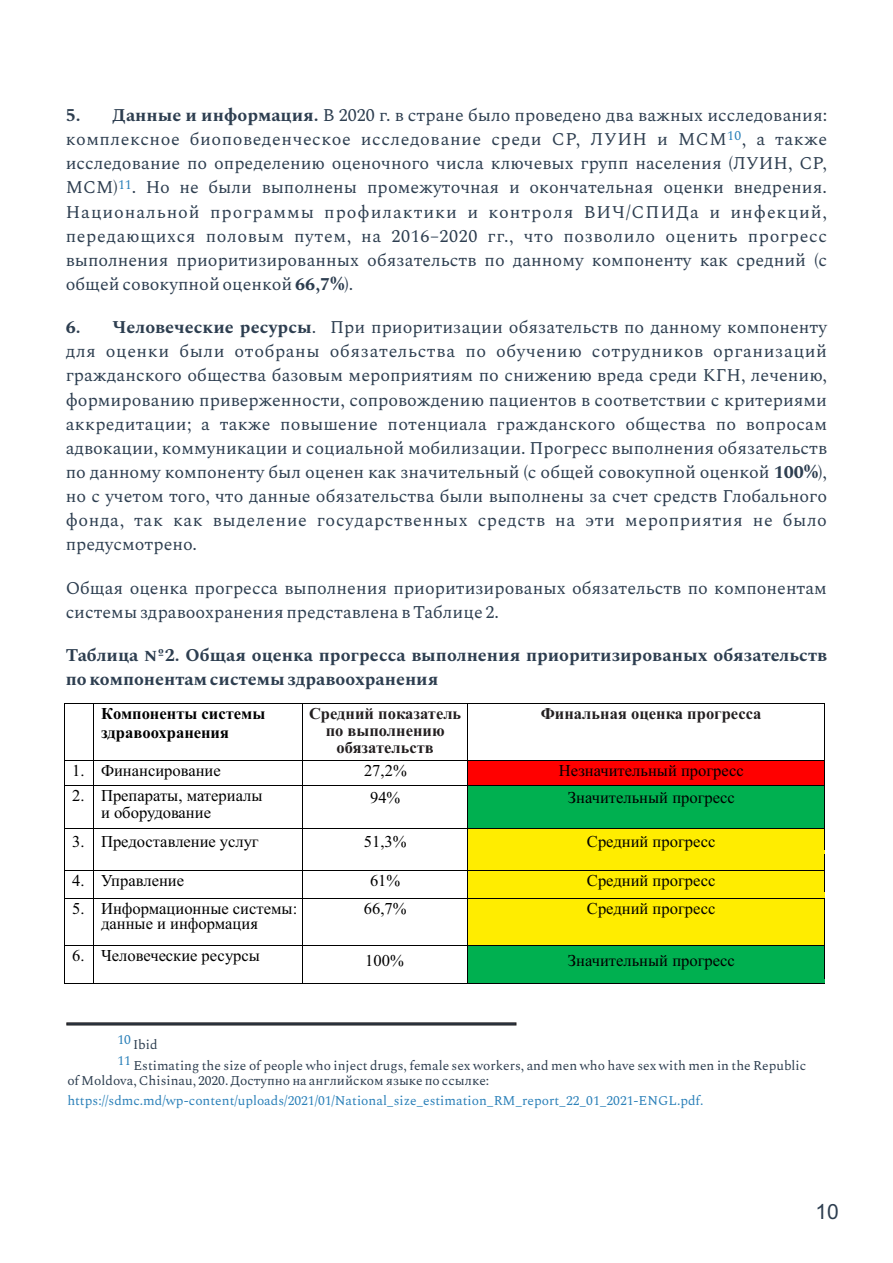
<style>
.page{position:relative;width:893px;height:1263px;background:#fff}
.page>*{position:absolute;margin:0;border:0;box-sizing:border-box;transform-origin:0 0}
.t1{font:21px "Arial";color:#2d3e50}
.t2{font:18px/24.2px "Spectral";color:#2d3e50}
.t3{font:18px/24.2px "Spectral";letter-spacing:.03em;color:#2d3e50}
.t4{font:700 18px/24.2px "Spectral";color:#2d3e50}
.t5{font:16.5px/17.4px "Times New Roman";color:#000}
.t6{font:700 16.5px/17.1px "Times New Roman";color:#231f20;text-align:center}
.t7{font:700 16.5px/18.9px "Times New Roman";color:#000}
.t8{font:13.5px/20.5px "Spectral";color:#2d3e50}
.t9{font:13.5px "Spectral";color:#2a80b9}
.s1{font-weight:700}
</style>
<div class="page">
<svg style="left:67px;top:1022px;width:449px;height:3px"></svg>
<div style="left:468px;top:898px;width:356px;height:47px;background:#ffed00"></div>
<div style="left:468px;top:761px;width:356px;height:25px;background:#f00"></div>
<div style="left:468px;top:871px;width:356px;height:27px;background:#ffed00"></div>
<div style="left:468px;top:828px;width:356px;height:43px;background:#ffed00"></div>
<div style="left:468px;top:786px;width:356px;height:42px;background:#00b050"></div>
<div style="left:468px;top:945px;width:356px;height:39px;background:#00b050"></div>
<svg style="left:64px;top:703px;width:29px;height:1px"></svg>
<hr style="left:93px;top:703px;width:209px;height:1px;background:#000">
<hr style="left:303px;top:703px;width:155px;height:1px;background:#000">
<hr style="left:459px;top:703px;width:181px;height:1px;background:#000">
<hr style="left:641px;top:703px;width:183px;height:1px;background:#000">
<hr style="left:64px;top:704px;width:1px;height:76px;background:#000">
<hr style="left:93px;top:704px;width:1px;height:76px;background:#000">
<hr style="left:302px;top:704px;width:1px;height:76px;background:#000">
<hr style="left:824px;top:704px;width:1px;height:76px;background:#000">
<hr style="left:93px;top:760px;width:209px;height:1px;background:#000">
<hr style="left:303px;top:760px;width:155px;height:1px;background:#000">
<hr style="left:459px;top:760px;width:181px;height:1px;background:#000">
<hr style="left:641px;top:760px;width:183px;height:1px;background:#000">
<hr style="left:64px;top:761px;width:1px;height:200px;background:#000">
<hr style="left:64px;top:828px;width:761px;height:1px;background:#000">
<hr style="left:824px;top:803px;width:1px;height:47px;background:#000">
<svg style="left:65px;top:898px;width:28px;height:1px"></svg>
<hr style="left:93px;top:898px;width:209px;height:1px;background:#000">
<hr style="left:303px;top:898px;width:155px;height:1px;background:#000">
<hr style="left:459px;top:898px;width:181px;height:1px;background:#000">
<hr style="left:641px;top:898px;width:183px;height:1px;background:#000">
<hr style="left:824px;top:854px;width:1px;height:38px;background:#000">
<svg style="left:65px;top:760px;width:28px;height:26px"></svg>
<hr style="left:93px;top:785px;width:209px;height:1px;background:#000">
<hr style="left:303px;top:785px;width:155px;height:1px;background:#000">
<hr style="left:459px;top:785px;width:181px;height:1px;background:#000">
<hr style="left:641px;top:785px;width:183px;height:1px;background:#000">
<hr style="left:824px;top:761px;width:1px;height:58px;background:#000">
<svg style="left:65px;top:870px;width:28px;height:1px"></svg>
<hr style="left:93px;top:870px;width:209px;height:1px;background:#000">
<hr style="left:303px;top:870px;width:155px;height:1px;background:#000">
<hr style="left:459px;top:870px;width:181px;height:1px;background:#000">
<hr style="left:641px;top:870px;width:183px;height:1px;background:#000">
<hr style="left:64px;top:898px;width:1px;height:85px;background:#000">
<hr style="left:93px;top:760px;width:1px;height:224px;background:#000">
<hr style="left:302px;top:770px;width:1px;height:214px;background:#000">
<hr style="left:824px;top:898px;width:1px;height:81px;background:#000">
<svg style="left:65px;top:945px;width:28px;height:1px"></svg>
<hr style="left:93px;top:945px;width:209px;height:1px;background:#000">
<hr style="left:303px;top:945px;width:155px;height:1px;background:#000">
<hr style="left:459px;top:945px;width:181px;height:1px;background:#000">
<hr style="left:641px;top:945px;width:183px;height:1px;background:#000">
<svg style="left:64px;top:983px;width:29px;height:1px"></svg>
<hr style="left:93px;top:983px;width:209px;height:1px;background:#000">
<hr style="left:303px;top:983px;width:155px;height:1px;background:#000">
<hr style="left:459px;top:983px;width:181px;height:1px;background:#000">
<hr style="left:641px;top:983px;width:183px;height:1px;background:#000">
<hr style="left:467px;top:703px;width:1px;height:281px;background:#000">
<p class="t3" style="left:66px;top:104px;width:763px"><span class="s1">5. Данные и информация.</span> В 2020 г. в стране было проведено два важных исследования: комплексное биоповеденческое исследование среди СР, ЛУИН и МСМ , а также</p>
<p class="t9" style="left:727px;top:126px;width:16px">10</p>
<p class="t2" style="left:66px;top:152px;width:763px">исследование по определению оценочного числа ключевых групп населения (ЛУИН, СР,<br>МСМ) . Но не были выполнены промежуточная и окончательная оценки внедрения.</p>
<p class="t9" style="left:118px;top:174px;width:15px">11</p>
<p class="t2" style="left:66px;top:200px;width:763px;text-align:justify">Национальной программы профилактики и контроля ВИЧ/СПИДа и инфекций, передающихся половым путем, на 2016–2020 гг., что позволило оценить прогресс выполнения приоритизированных обязательств по данному компоненту как средний (с общей совокупной оценкой <span class="s1">66,7%</span>).</p>
<p class="t2" style="left:66px;top:316px;width:763px;text-align:justify"><span class="s1">6. Человеческие ресурсы</span>. При приоритизации обязательств по данному компоненту для оценки были отобраны обязательства по обучению сотрудников организаций гражданского общества базовым мероприятиям по снижению вреда среди КГН, лечению, формированию приверженности, сопровождению пациентов в соответствии с критериями аккредитации; а также повышение потенциала гражданского общества по вопросам адвокации, коммуникации и социальной мобилизации. Прогресс выполнения обязательств по данному компоненту был оценен как значительный (с общей совокупной оценкой <span class="s1">100%</span>), но с учетом того, что данные обязательства были выполнены за счет средств Глобального фонда, так как выделение государственных средств на эти мероприятия не было предусмотрено.</p>
<p class="t2" style="left:66px;top:576px;width:763px">Общая оценка прогресса выполнения приоритизированых обязательств по компонентам системы здравоохранения представлена в Таблице 2.</p>
<p class="t4" style="left:66px;top:643px;width:763px">Таблица №2. Общая оценка прогресса выполнения приоритизированых обязательств по компонентам системы здравоохранения</p>
<p class="t7" style="left:101px;top:706px;width:166px">Компоненты системы здравоохранения</p>
<p class="t6" style="left:309px;top:707px;width:154px">Средний показатель</p>
<p class="t6" style="left:541px;top:706px;width:222px">Финальная оценка прогресса</p>
<p class="t6" style="left:326px;top:724px;width:120px">по выполнению обязательств</p>
<p class="t5" style="left:72px;top:763px;width:150px">1. Финансирование</p>
<p class="t5" style="left:364px;top:763px;width:44px">27,2%</p>
<p class="t5" style="left:559px;top:763px;width:187px">Незначительный прогресс</p>
<p class="t5" style="left:101px;top:788px;width:163px;text-indent:-29px">2. Препараты, материалы и оборудование</p>
<p class="t5" style="left:370px;top:790px;width:32px">94%</p>
<p class="t5" style="left:568px;top:790px;width:168px">Значительный прогресс</p>
<p class="t5" style="left:72px;top:834px;width:188px">3. Предоставление услуг</p>
<p class="t5" style="left:364px;top:834px;width:44px">51,3%</p>
<p class="t5" style="left:587px;top:834px;width:130px">Средний прогресс</p>
<p class="t5" style="left:72px;top:873px;width:113px">4. Управление</p>
<p class="t5" style="left:370px;top:873px;width:32px">61%</p>
<p class="t5" style="left:587px;top:873px;width:130px">Средний прогресс</p>
<p class="t5" style="left:101px;top:902px;width:198px;line-height:15.3px;text-indent:-29px">5. Информационные системы: данные и информация</p>
<p class="t5" style="left:364px;top:901px;width:44px">66,7%</p>
<p class="t5" style="left:587px;top:901px;width:130px">Средний прогресс</p>
<p class="t5" style="left:72px;top:948px;width:189px">6. Человеческие ресурсы</p>
<p class="t5" style="left:365px;top:953px;width:40px">100%</p>
<p class="t5" style="left:568px;top:953px;width:168px">Значительный прогресс</p>
<p class="t8" style="left:117px;top:1035px;width:690px"><sup>10</sup> Ibid<br><sup>11</sup> Estimating the size of people who inject drugs, female sex workers, and men who have sex with men in the Republic</p>
<p class="t8" style="left:67px;top:1070px;width:423px">of Moldova, Chisinau, 2020. Доступно на английском языке по ссылке:</p>
<p class="t9" style="left:67px;top:1091px;width:638px">https://sdmc.md/wp-content/uploads/2021/01/National_size_estimation_RM_report_22_01_2021-ENGL.pdf.</p>
<p class="t1" style="left:815px;top:1204px;width:25px">10</p>
</div>
